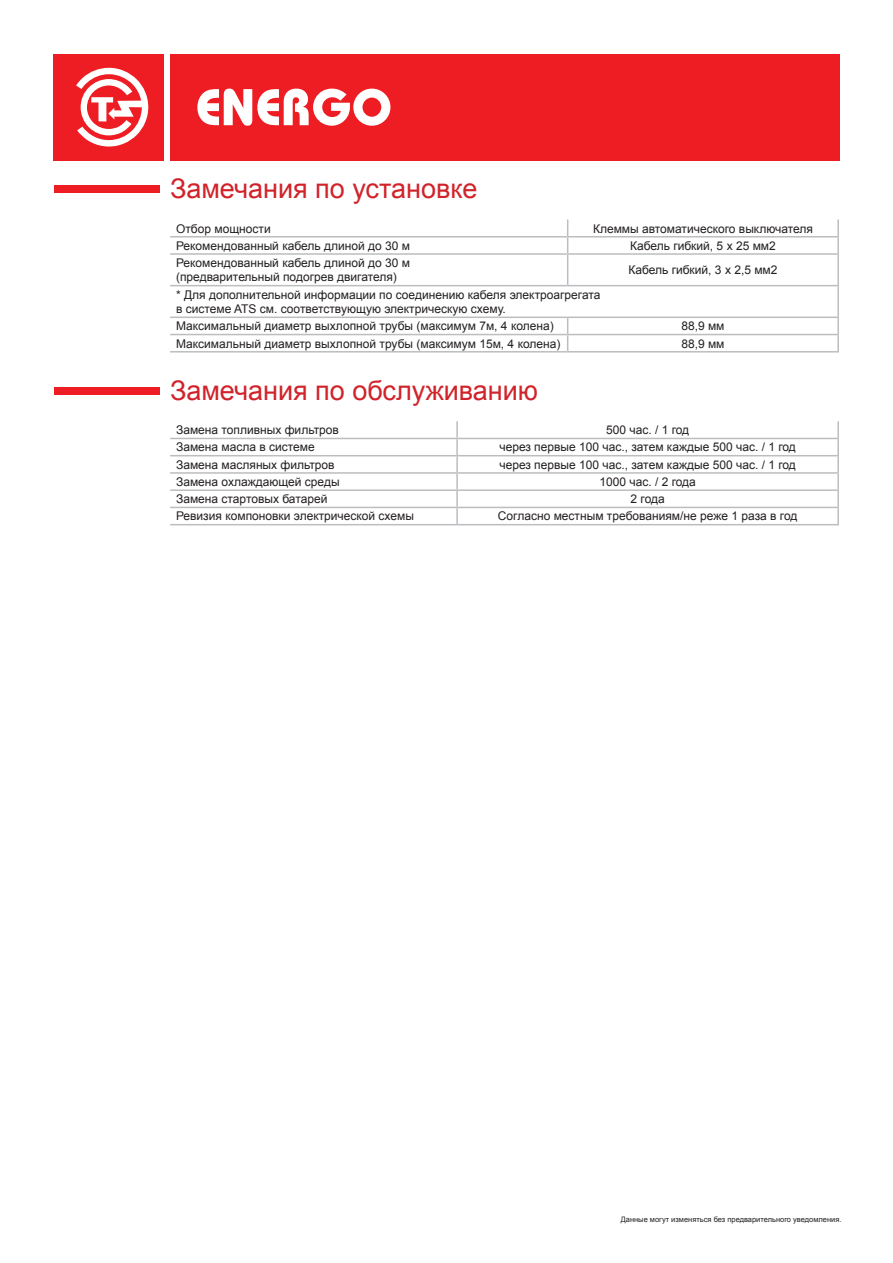
<style>
.page{position:relative;width:893px;height:1263px;background:#fff}
.page>*{position:absolute;margin:0;border:0;box-sizing:border-box;transform-origin:0 0}
.t1{font:27px "Arial";color:#d1232a}
.t2{font:12px/14.4px "Arial";color:#231f20}
.t3{font:7.5px "Arial";color:#231f20}
</style>
<div class="page">
<div style="left:54px;top:54px;width:110px;height:106px;background:#ee1d23"></div>
<svg style="left:76px;top:68px;width:72px;height:79px"></svg>
<div style="left:170px;top:54px;width:669px;height:106px;background:#ee1d23"></div>
<svg style="left:197px;top:89px;width:193px;height:37px"></svg>
<hr style="left:170px;top:236px;width:398px;height:1px;background:#bcbdc0">
<hr style="left:568px;top:236px;width:271px;height:1px;background:#bcbdc0">
<svg style="left:567px;top:219px;width:1px;height:34px"></svg>
<svg style="left:837px;top:219px;width:2px;height:34px"></svg>
<hr style="left:170px;top:253px;width:398px;height:2px;background:#bcbdc0">
<hr style="left:568px;top:253px;width:271px;height:2px;background:#bcbdc0">
<hr style="left:567px;top:255px;width:1px;height:30px;background:#bcbdc0">
<hr style="left:837px;top:255px;width:2px;height:30px;background:#bcbdc0">
<hr style="left:170px;top:285px;width:398px;height:1px;background:#bcbdc0">
<hr style="left:568px;top:285px;width:271px;height:1px;background:#bcbdc0">
<hr style="left:837px;top:286px;width:2px;height:31px;background:#bcbdc0">
<hr style="left:170px;top:317px;width:398px;height:1px;background:#bcbdc0">
<hr style="left:568px;top:317px;width:271px;height:1px;background:#bcbdc0">
<hr style="left:170px;top:334px;width:398px;height:1px;background:#bcbdc0">
<hr style="left:568px;top:334px;width:271px;height:1px;background:#bcbdc0">
<svg style="left:567px;top:318px;width:1px;height:33px"></svg>
<svg style="left:837px;top:318px;width:2px;height:33px"></svg>
<hr style="left:170px;top:351px;width:398px;height:1px;background:#bcbdc0">
<hr style="left:568px;top:351px;width:271px;height:1px;background:#bcbdc0">
<hr style="left:170px;top:438px;width:287px;height:1px;background:#bcbdc0">
<hr style="left:457px;top:438px;width:382px;height:1px;background:#bcbdc0">
<hr style="left:170px;top:455px;width:287px;height:1px;background:#bcbdc0">
<hr style="left:457px;top:455px;width:382px;height:1px;background:#bcbdc0">
<hr style="left:170px;top:472px;width:287px;height:2px;background:#bcbdc0">
<hr style="left:457px;top:472px;width:382px;height:2px;background:#bcbdc0">
<hr style="left:170px;top:489px;width:287px;height:2px;background:#bcbdc0">
<hr style="left:457px;top:489px;width:382px;height:2px;background:#bcbdc0">
<hr style="left:170px;top:507px;width:287px;height:1px;background:#bcbdc0">
<hr style="left:457px;top:507px;width:382px;height:1px;background:#bcbdc0">
<svg style="left:456px;top:421px;width:2px;height:103px"></svg>
<svg style="left:837px;top:421px;width:2px;height:103px"></svg>
<hr style="left:170px;top:524px;width:287px;height:1px;background:#bcbdc0">
<hr style="left:457px;top:524px;width:382px;height:1px;background:#bcbdc0">
<div style="left:54px;top:186px;width:106px;height:7px;background:#ee1d23"></div>
<div style="left:54px;top:388px;width:106px;height:7px;background:#ee1d23"></div>
<h1 class="t1" style="left:170px;top:170px;width:309px">Замечания по установке</h1>
<p class="t2" style="left:176px;top:221px;width:96px">Отбор мощности</p>
<p class="t2" style="left:593px;top:221px;width:221px">Клеммы автоматического выключателя</p>
<p class="t2" style="left:176px;top:238px;width:236px">Рекомендованный кабель длиной до 30 м</p>
<p class="t2" style="left:630px;top:238px;width:147px">Кабель гибкий, 5 х 25 мм2</p>
<p class="t2" style="left:176px;top:255px;width:236px">Рекомендованный кабель длиной до 30 м (предварительный подогрев двигателя)</p>
<p class="t2" style="left:628px;top:263px;width:151px">Кабель гибкий, 3 х 2,5 мм2</p>
<p class="t2" style="left:176px;top:287px;width:426px">* Для дополнительной информации по соединению кабеля электроагрегата в системе ATS см. соответствующую электрическую схему.</p>
<p class="t2" style="left:176px;top:319px;width:379px">Максимальный диаметр выхлопной трубы (максимум 7м, 4 колена)</p>
<p class="t2" style="left:681px;top:319px;width:45px">88,9 мм</p>
<p class="t2" style="left:176px;top:336px;width:386px">Максимальный диаметр выхлопной трубы (максимум 15м, 4 колена)</p>
<p class="t2" style="left:681px;top:336px;width:45px">88,9 мм</p>
<h1 class="t1" style="left:170px;top:372px;width:370px">Замечания по обслуживанию</h1>
<p class="t2" style="left:176px;top:423px;width:164px">Замена топливных фильтров</p>
<p class="t2" style="left:606px;top:423px;width:85px">500 час. / 1 год</p>
<p class="t2" style="left:176px;top:440px;width:140px">Замена масла в системе</p>
<p class="t2" style="left:499px;top:440px;width:298px">через первые 100 час., затем каждые 500 час. / 1 год</p>
<p class="t2" style="left:176px;top:457px;width:160px">Замена масляных фильтров</p>
<p class="t2" style="left:499px;top:457px;width:298px">через первые 100 час., затем каждые 500 час. / 1 год</p>
<p class="t2" style="left:176px;top:474px;width:165px">Замена охлаждающей среды</p>
<p class="t2" style="left:599px;top:474px;width:98px">1000 час. / 2 года</p>
<p class="t2" style="left:176px;top:492px;width:153px">Замена стартовых батарей</p>
<p class="t2" style="left:631px;top:492px;width:36px">2 года</p>
<p class="t2" style="left:176px;top:509px;width:239px">Ревизия компоновки электрической схемы</p>
<p class="t2" style="left:498px;top:509px;width:301px">Согласно местным требованиям/не реже 1 раза в год</p>
<p class="t3" style="left:621px;top:1214px;width:222px">Данные могут изменяться без предварительного уведомления.</p>
</div>
